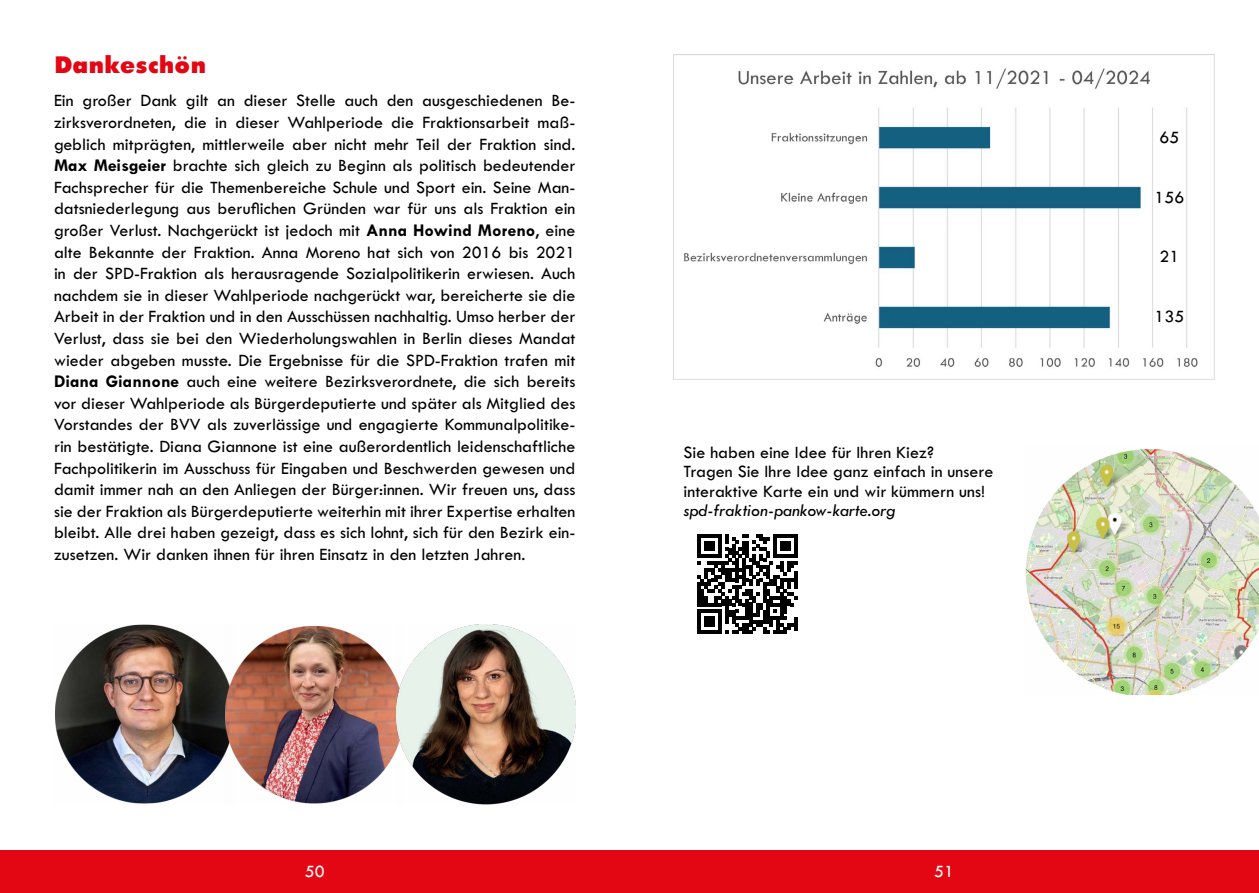
<style>
.page{position:relative;width:1259px;height:893px;background:#fff}
.page>*{position:absolute;margin:0;border:0;box-sizing:border-box;transform-origin:0 0}
.t1{font:800 25.5px "Tw Cen MT Std";color:#e30613}
.t2{font:18px/21.6px "Tw Cen MT Std";color:#000}
.t3{font:italic 18px "Tw Cen MT Std";color:#000}
.t4{font:18px "Tw Cen MT Std";color:#fff}
.s1{font-weight:700}
</style>
<div class="page">
<div style="left:0;top:850px;width:1259px;height:43px;background:#e30613"></div>
<img style="left:673px;top:54px;width:541px;height:325px">
<svg style="left:697px;top:534px;width:100px;height:100px"></svg>
<img style="left:1025px;top:449px;width:234px;height:245px">
<img style="left:55px;top:624px;width:170px;height:180px">
<img style="left:225px;top:626px;width:171px;height:178px">
<img style="left:396px;top:624px;width:179px;height:180px">
<h1 class="t1" style="left:54px;top:50px;width:153px">Dankeschön</h1>
<p class="t2" style="left:54px;top:90px;width:523px;text-align:justify">Ein großer Dank gilt an dieser Stelle auch den ausgeschiedenen Be&shy;zirksverordneten, die in dieser Wahlperiode die Fraktionsarbeit maß&shy;geblich mitprägten, mittlerweile aber nicht mehr Teil der Fraktion sind.<br><span class="s1">Max Meisgeier</span> brachte sich gleich zu Beginn als politisch bedeutender Fachsprecher für die Themenbereiche Schule und Sport ein. Seine Man&shy;datsniederlegung aus beruflichen Gründen war für uns als Fraktion ein großer Verlust. Nachgerückt ist jedoch mit <span class="s1">Anna Howind Moreno</span>, eine alte Bekannte der Fraktion. Anna Moreno hat sich von 2016 bis 2021 in der SPD-Fraktion als herausragende Sozialpolitikerin erwiesen. Auch nachdem sie in dieser Wahlperiode nachgerückt war, bereicherte sie die Arbeit in der Fraktion und in den Ausschüssen nachhaltig. Umso herber der Verlust, dass sie bei den Wiederholungswahlen in Berlin dieses Mandat wieder abgeben musste. Die Ergebnisse für die SPD-Fraktion trafen mit <span class="s1">Diana Giannone</span> auch eine weitere Bezirksverordnete, die sich bereits vor dieser Wahlperiode als Bürgerdeputierte und später als Mitglied des Vorstandes der BVV als zuverlässige und engagierte Kommunalpolitike&shy;rin bestätigte. Diana Giannone ist eine außerordentlich leidenschaftliche Fachpolitikerin im Ausschuss für Eingaben und Beschwerden gewesen und damit immer nah an den Anliegen der Bürger:innen. Wir freuen uns, dass sie der Fraktion als Bürgerdeputierte weiterhin mit ihrer Expertise erhalten bleibt. Alle drei haben gezeigt, dass es sich lohnt, sich für den Bezirk ein&shy;zusetzen. Wir danken ihnen für ihren Einsatz in den letzten Jahren.</p>
<p class="t2" style="left:683px;top:443px;width:311px;line-height:19.5px">Sie haben eine Idee für Ihren Kiez?<br>Tragen Sie Ihre Idee ganz einfach in unsere interaktive Karte ein und wir kümmern uns!</p>
<p class="t3" style="left:683px;top:501px;width:214px">spd-fraktion-pankow-karte.org</p>
<p class="t4" style="left:305px;top:862px;width:21px">50</p>
<p class="t4" style="left:934px;top:862px;width:21px">51</p>
<p class="t2" style="left:1159px;top:127px;width:21px">65</p>
<p class="t2" style="left:1154px;top:186px;width:31px">156</p>
<p class="t2" style="left:1159px;top:246px;width:21px">21</p>
<p class="t2" style="left:1154px;top:306px;width:31px">135</p>
</div>
